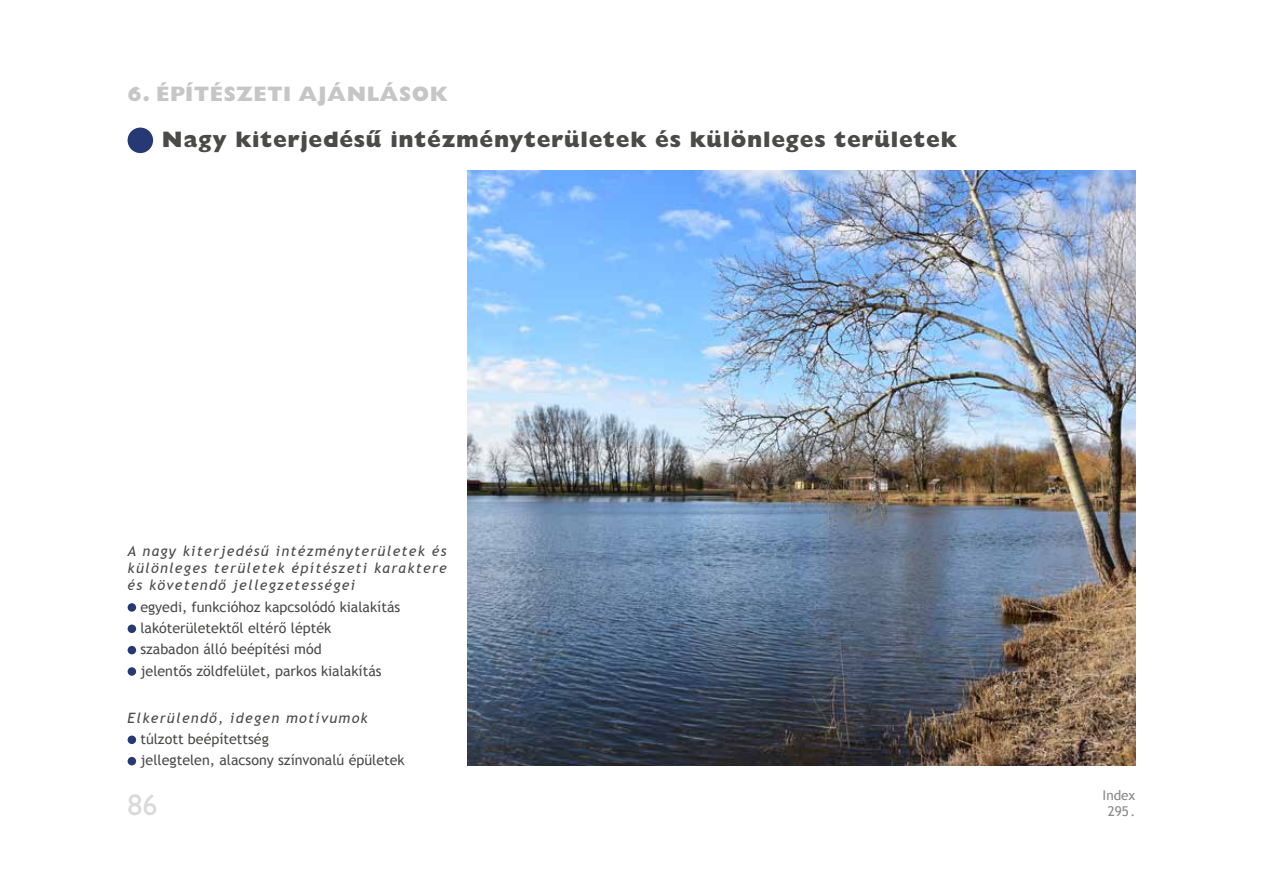
<style>
.page{position:relative;width:1263px;height:893px;background:#fff}
.page>*{position:absolute;margin:0;border:0;box-sizing:border-box;transform-origin:0 0}
.t1{font:30px "H Gill Sans A";color:#dadada}
.t2{font:22.5px "H Gill Sans Extra Bold A";letter-spacing:.03em;color:#4a4a49}
.t3{font:21px "H Gill Sans Extra Bold A";letter-spacing:.03em;color:#c6c6c6}
.t4{font:14.25px/21.3px "Trebuchet MS";color:#4a4a49}
.t5{font:italic 14.25px/17.1px "Trebuchet MS";letter-spacing:.09em;color:#4a4a49;text-align:justify}
.t6{font:13.5px/16.4px "Trebuchet MS";color:#898888;text-align:center}
</style>
<div class="page">
<img style="left:468px;top:170px;width:667px;height:595px">
<div style="left:128px;top:603px;width:8px;height:9px;background:#273974;border-radius:50%"></div>
<div style="left:128px;top:624px;width:8px;height:9px;background:#273974;border-radius:50%"></div>
<div style="left:128px;top:646px;width:8px;height:8px;background:#273974;border-radius:50%"></div>
<div style="left:128px;top:667px;width:8px;height:9px;background:#273974;border-radius:50%"></div>
<div style="left:128px;top:735px;width:8px;height:9px;background:#273974;border-radius:50%"></div>
<div style="left:128px;top:757px;width:8px;height:8px;background:#273974;border-radius:50%"></div>
<div style="left:128px;top:128px;width:25px;height:25px;background:#273974;border-radius:50%"></div>
<h3 class="t3" style="left:128px;top:81px;width:321px">6. ÉPÍTÉSZETI AJÁNLÁSOK</h3>
<h2 class="t2" style="left:162px;top:126px;width:796px">Nagy kiterjedésû intézményterületek és különleges területek</h2>
<p class="t5" style="left:128px;top:543px;width:321px">A nagy kiterjedésű intézményterületek és különleges területek építészeti karaktere és követendő jellegzetességei</p>
<p class="t4" style="left:140px;top:596px;width:261px">egyedi, funkcióhoz kapcsolódó kialakítás lakóterületektől eltérő lépték<br>szabadon álló beépítési mód<br>jelentős zöldfelület, parkos kialakítás</p>
<p class="t5" style="left:128px;top:709px;width:242px">Elkerülendő, idegen motívumok</p>
<p class="t4" style="left:140px;top:729px;width:266px">túlzott beépítettség<br>jellegtelen, alacsony színvonalú épületek</p>
<h1 class="t1" style="left:128px;top:788px;width:31px">86</h1>
<p class="t6" style="left:1102px;top:787px;width:34px">Index<br>295.</p>
</div>
